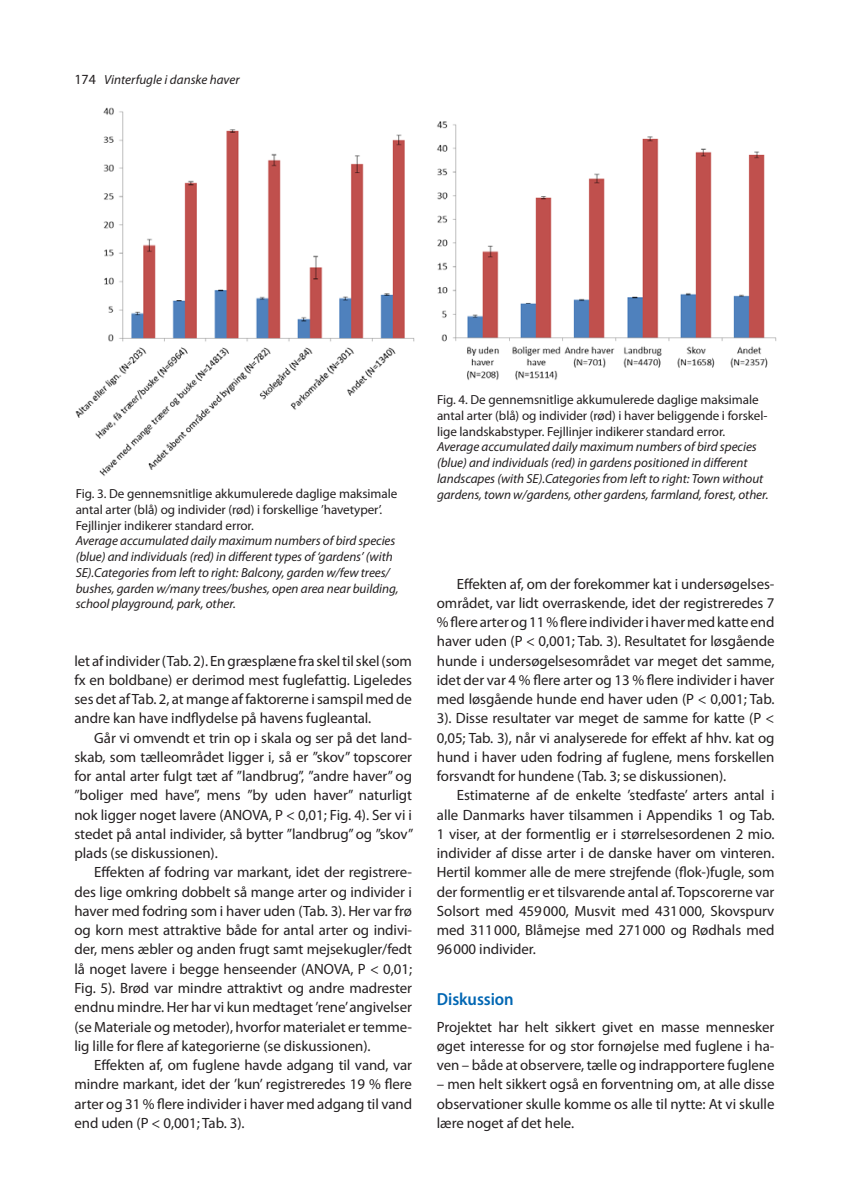
<style>
.page{position:relative;width:844px;height:1191px;background:#fff}
.page>*{position:absolute;margin:0;border:0;box-sizing:border-box;transform-origin:0 0}
.t1{font:600 17.5px "Myriad Pro";letter-spacing:-.005em;color:#0166b3;scale:.95 1}
.t2{font:14.88px/19.2px "Myriad Pro";letter-spacing:-.005em;color:#231f20;text-align:justify}
.t3{font:italic 13.12px/15.8px "Myriad Pro";letter-spacing:-.005em;color:#231f20}
.t4{font:13.12px/15.8px "Myriad Pro";letter-spacing:-.005em;color:#231f20}
.s1{font-style:normal;font-size:14px}
</style>
<div class="page">
<img style="left:75px;top:107px;width:340px;height:369px">
<img style="left:437px;top:121px;width:340px;height:259px">
<p class="t3" style="left:74px;top:72px;width:167px"><span class="s1">174</span> Vinterfugle i danske haver</p>
<p class="t4" style="left:76px;top:485px;width:323px">Fig. 3. De gennemsnitlige akkumulerede daglige maksimale antal arter (blå) og individer (rød) i forskellige ’havetyper’.<br>Fejllinjer indikerer standard error.</p>
<p class="t3" style="left:76px;top:533px;width:324px">Average accumulated daily maximum numbers of bird species (blue) and individuals (red) in different types of ‘gardens’ (with SE).Categories from left to right: Balcony, garden w/few trees/ bushes, garden w/many trees/bushes, open area near building, school playground, park, other.</p>
<p class="t2" style="left:74px;top:651px;width:339px">let af individer (Tab. 2). En græsplæne fra skel til skel (som fx en boldbane) er derimod mest fuglefattig. Ligeledes ses det af Tab. 2, at mange af faktorerne i samspil med de andre kan have indflydelse på havens fugleantal.</p>
<p class="t2" style="left:74px;top:728px;width:340px;text-indent:20px">Går vi omvendt et trin op i skala og ser på det land&shy;skab, som tælleområdet ligger i, så er ”skov” topscorer for antal arter fulgt tæt af ”landbrug”, ”andre haver” og ”boliger med have”, mens ”by uden haver” naturligt nok ligger noget lavere (ANOVA, P &lt; 0,01; Fig. 4). Ser vi i stedet på antal individer, så bytter ”landbrug” og ”skov” plads (se diskussionen).</p>
<p class="t2" style="left:74px;top:862px;width:339px;text-indent:20px">Effekten af fodring var markant, idet der registrere&shy;des lige omkring dobbelt så mange arter og individer i haver med fodring som i haver uden (Tab. 3). Her var frø og korn mest attraktive både for antal arter og indivi&shy;der, mens æbler og anden frugt samt mejsekugler/fedt lå noget lavere i begge henseender (ANOVA, P &lt; 0,01; Fig. 5). Brød var mindre attraktivt og andre madrester endnu mindre. Her har vi kun medtaget ’rene’ angivelser (se Materiale og metoder), hvorfor materialet er temme&shy;lig lille for flere af kategorierne (se diskussionen).</p>
<p class="t2" style="left:74px;top:1055px;width:339px;text-indent:20px">Effekten af, om fuglene havde adgang til vand, var mindre markant, idet der ’kun’ registreredes 19 % flere arter og 31 % flere individer i haver med adgang til vand end uden (P &lt; 0,001; Tab. 3).</p>
<p class="t4" style="left:437px;top:391px;width:332px">Fig. 4. De gennemsnitlige akkumulerede daglige maksimale antal arter (blå) og individer (rød) i haver beliggende i forskel&shy;lige landskabstyper. Fejllinjer indikerer standard error.</p>
<p class="t3" style="left:437px;top:439px;width:333px">Average accumulated daily maximum numbers of bird species (blue) and individuals (red) in gardens positioned in different landscapes (with SE).Categories from left to right: Town without gardens, town w/gardens, other gardens, farmland, forest, other.</p>
<p class="t2" style="left:437px;top:574px;width:339px;text-indent:20px">Effekten af, om der forekommer kat i undersøgelses&shy;området, var lidt overraskende, idet der registreredes 7 % flere arter og 11 % flere individer i haver med katte end haver uden (P &lt; 0,001; Tab. 3). Resultatet for løsgående hunde i undersøgelsesområdet var meget det samme, idet der var 4 % flere arter og 13 % flere individer i haver med løsgående hunde end haver uden (P &lt; 0,001; Tab.<br>3). Disse resultater var meget de samme for katte (P &lt; 0,05; Tab. 3), når vi analyserede for effekt af hhv. kat og hund i haver uden fodring af fuglene, mens forskellen forsvandt for hundene (Tab. 3; se diskussionen).</p>
<p class="t2" style="left:437px;top:785px;width:339px;text-indent:20px">Estimaterne af de enkelte ’stedfaste’ arters antal i alle Danmarks haver tilsammen i Appendiks 1 og Tab.<br>1 viser, at der formentlig er i størrelsesordenen 2 mio. individer af disse arter i de danske haver om vinteren.<br>Hertil kommer alle de mere strejfende (flok-)fugle, som der formentlig er et tilsvarende antal af. Topscorerne var Solsort med 459000, Musvit med 431000, Skovspurv med 311000, Blåmejse med 271000 og Rødhals med 96000 individer.</p>
<p class="t1" style="left:437px;top:988px;width:82px">Diskussion</p>
<p class="t2" style="left:437px;top:1016px;width:339px">Projektet har helt sikkert givet en masse mennesker øget interesse for og stor fornøjelse med fuglene i ha&shy;ven – både at observere, tælle og indrapportere fuglene</p>
<p class="t2" style="left:437px;top:1074px;width:339px">– men helt sikkert også en forventning om, at alle disse observationer skulle komme os alle til nytte: At vi skulle lære noget af det hele.</p>
</div>
